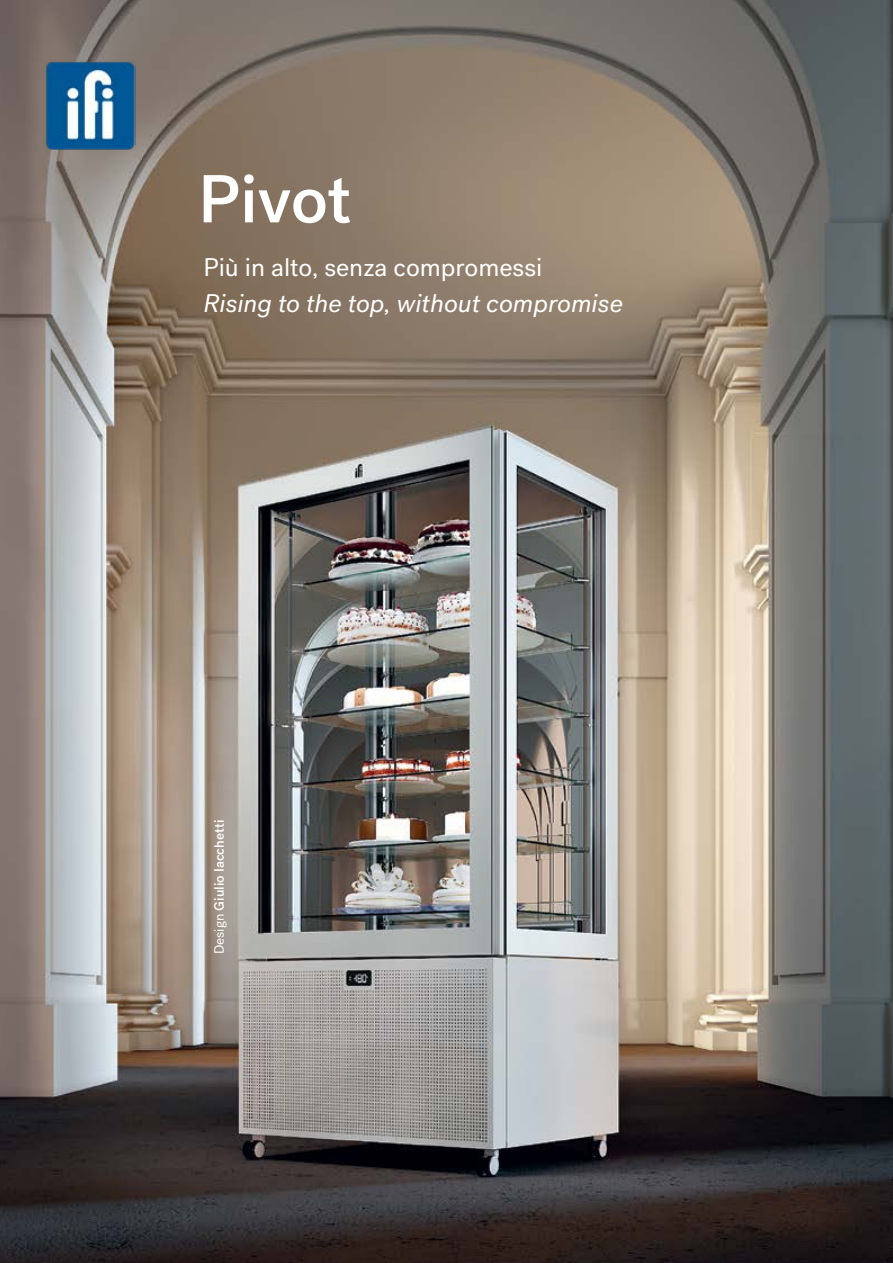
<style>
.page{position:relative;width:893px;height:1263px;background:#fff}
.page>*{position:absolute;margin:0;border:0;box-sizing:border-box;transform-origin:0 0}
.t1{font:500 67.5px "Post Grotesk";letter-spacing:-.005em;color:#fff}
.t2{font:italic 25.5px "Post Grotesk";color:#fff}
.t3{font:25.5px "Post Grotesk";color:#fff}
.t4{font:500 13.5px "Post Grotesk";color:#fff}
.s1{font-weight:400}
</style>
<div class="page">
<img style="left:0;top:0;width:893px;height:1263px">
<img style="left:44px;top:60px;width:91px;height:91px">
<h1 class="t1" style="left:198px;top:158px;width:155px">Pivot</h1>
<p class="t3" style="left:203px;top:253px;width:340px">Più in alto, senza compromessi</p>
<p class="t2" style="left:203px;top:289px;width:421px">Rising to the top, without compromise</p>
<p class="t4" style="left:211px;top:954px;width:136px;rotate:-90deg"><span class="s1">Design</span> Giulio Iacchetti</p>
</div>
